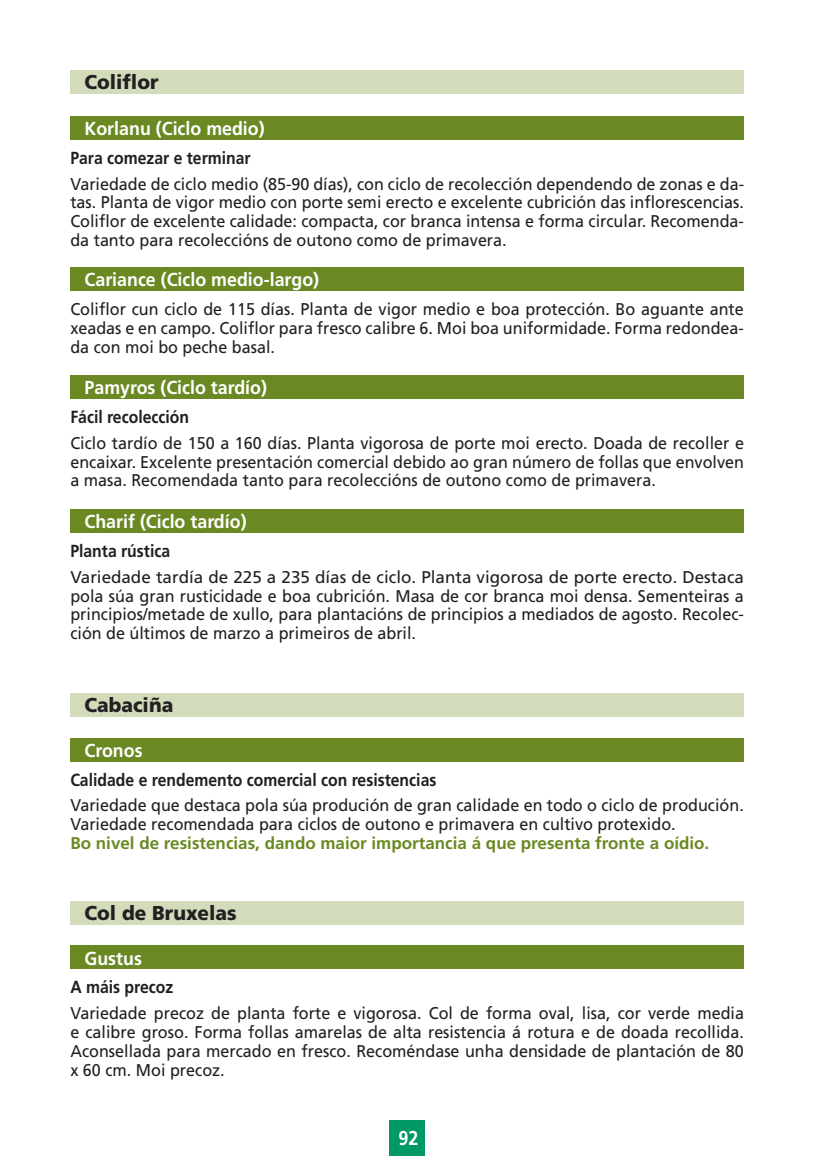
<style>
.page{position:relative;width:818px;height:1170px;background:#fff}
.page>*{position:absolute;margin:0;border:0;box-sizing:border-box;transform-origin:0 0}
.t1{font:900 20px "Frutiger LT";color:#231f20;scale:.95 1}
.t2{font:700 20px "Frutiger LT";color:#fff;scale:.9 1}
.t3{font:700 18.75px "Frutiger LT";color:#fff;scale:.95 1}
.t4{font:700 17.5px "Frutiger LT";color:#231f20;scale:.9 1}
.t5{font:17px/18.8px "Frutiger LT";color:#231f20;text-align:justify;scale:.95 1}
.t6{font:17px/18.8px "Frutiger LT";color:#231f20;text-align:justify}
.t7{font:700 17px "Frutiger LT";color:#6a8922}
</style>
<div class="page">
<div style="left:389px;top:1120px;width:36px;height:35px;background:#009864"></div>
<div style="left:70px;top:71px;width:674px;height:23px;background:#d2dbba"></div>
<div style="left:70px;top:116px;width:674px;height:23px;background:#6a8922"></div>
<div style="left:70px;top:375px;width:674px;height:23px;background:#6a8922"></div>
<div style="left:70px;top:509px;width:674px;height:23px;background:#6a8922"></div>
<div style="left:70px;top:268px;width:674px;height:23px;background:#6a8922"></div>
<div style="left:70px;top:693px;width:674px;height:23px;background:#d2dbba"></div>
<div style="left:70px;top:901px;width:674px;height:23px;background:#d2dbba"></div>
<div style="left:70px;top:738px;width:674px;height:23px;background:#6a8922"></div>
<div style="left:70px;top:946px;width:674px;height:23px;background:#6a8922"></div>
<p class="t1" style="left:84px;top:70px;width:79px">Coliflor</p>
<p class="t3" style="left:84px;top:117px;width:191px">Korlanu (Ciclo medio)</p>
<p class="t4" style="left:70px;top:147px;width:202px">Para comezar e terminar</p>
<p class="t5" style="left:70px;top:174px;width:710px">Variedade de ciclo medio (85-90 días), con ciclo de recolección dependendo de zonas e da&shy;tas. Planta de vigor medio con porte semi erecto e excelente cubrición das inflorescencias.<br>Coliflor de excelente calidade: compacta, cor branca intensa e forma circular. Recomenda&shy;da tanto para recoleccións de outono como de primavera.</p>
<p class="t3" style="left:84px;top:269px;width:248px">Cariance (Ciclo medio-largo)</p>
<p class="t5" style="left:70px;top:300px;width:710px">Coliflor cun ciclo de 115 días. Planta de vigor medio e boa protección. Bo aguante ante xeadas e en campo. Coliflor para fresco calibre 6. Moi boa uniformidade. Forma redondea&shy;da con moi bo peche basal.</p>
<p class="t3" style="left:84px;top:376px;width:194px">Pamyros (Ciclo tardío)</p>
<p class="t4" style="left:70px;top:407px;width:133px">Fácil recolección</p>
<p class="t5" style="left:70px;top:434px;width:710px">Ciclo tardío de 150 a 160 días. Planta vigorosa de porte moi erecto. Doada de recoller e encaixar. Excelente presentación comercial debido ao gran número de follas que envolven a masa. Recomendada tanto para recoleccións de outono como de primavera.</p>
<p class="t3" style="left:84px;top:510px;width:172px">Charif (Ciclo tardío)</p>
<p class="t4" style="left:70px;top:541px;width:112px">Planta rústica</p>
<p class="t6" style="left:70px;top:568px;width:675px">Variedade tardía de 225 a 235 días de ciclo. Planta vigorosa de porte erecto. Destaca pola súa gran rusticidade e boa cubrición. Masa de cor branca moi densa. Sementeiras a principios/metade de xullo, para plantacións de principios a mediados de agosto. Recolec&shy;ción de últimos de marzo a primeiros de abril.</p>
<p class="t1" style="left:84px;top:692px;width:95px">Cabaciña</p>
<p class="t3" style="left:84px;top:739px;width:63px">Cronos</p>
<p class="t4" style="left:70px;top:769px;width:408px">Calidade e rendemento comercial con resistencias</p>
<p class="t5" style="left:70px;top:796px;width:710px">Variedade que destaca pola súa produción de gran calidade en todo o ciclo de produción.<br>Variedade recomendada para ciclos de outono e primavera en cultivo protexido.</p>
<p class="t7" style="left:70px;top:833px;width:640px">Bo nivel de resistencias, dando maior importancia á que presenta fronte a oídio.</p>
<p class="t1" style="left:84px;top:900px;width:162px">Col de Bruxelas</p>
<p class="t3" style="left:84px;top:947px;width:62px">Gustus</p>
<p class="t4" style="left:70px;top:977px;width:116px">A máis precoz</p>
<p class="t5" style="left:70px;top:1004px;width:710px">Variedade precoz de planta forte e vigorosa. Col de forma oval, lisa, cor verde media e calibre groso. Forma follas amarelas de alta resistencia á rotura e de doada recollida.<br>Aconsellada para mercado en fresco. Recoméndase unha densidade de plantación de 80 x 60 cm. Moi precoz.</p>
<p class="t2" style="left:398px;top:1126px;width:24px">92</p>
</div>
